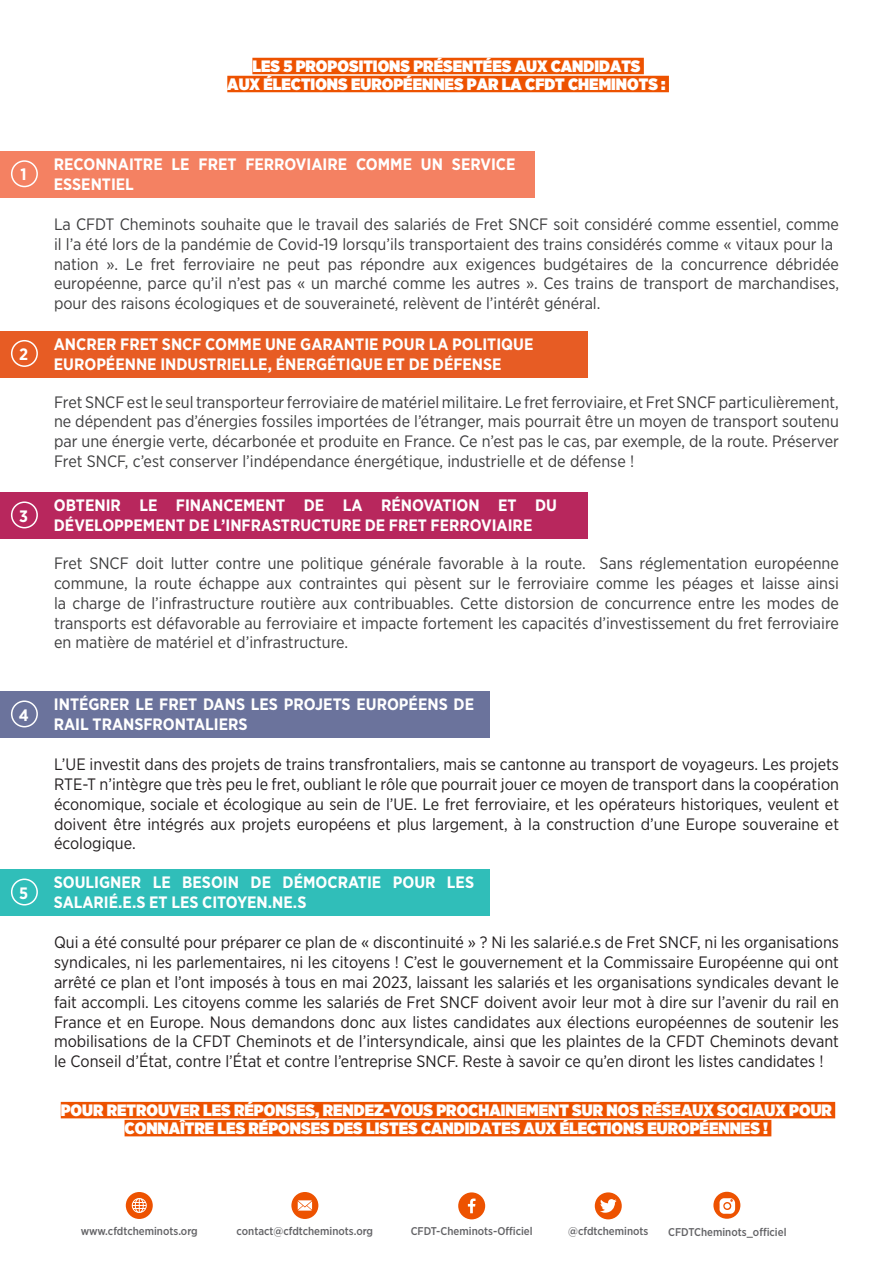
<style>
.page{position:relative;width:893px;height:1263px;background:#fff}
.page>*{position:absolute;margin:0;border:0;box-sizing:border-box;transform-origin:0 0}
.t1{font:16.5px/19.8px "Gotham Narrow";color:#3e3e3f;text-align:justify}
.t2{font:16.5px/19.8px "Gotham Narrow";color:#231f20;text-align:justify}
.t3{font:700 16.5px/19.8px "Gotham Narrow";color:#fff}
.Style_de_paragraphe_6{font:900 16.5px/18px "Gotham Narrow";color:#fff;text-align:center}
.t4{font:500 11.25px "Gotham Narrow";color:#636366}
</style>
<div class="page">
<div style="left:126px;top:1192px;width:27px;height:27px;background:#ed5200;border-radius:50%"></div>
<svg style="left:132px;top:1198px;width:15px;height:15px"></svg>
<div style="left:291px;top:1192px;width:27px;height:27px;background:#ed5200;border-radius:50%"></div>
<svg style="left:298px;top:1200px;width:14px;height:10px"></svg>
<div style="left:458px;top:1192px;width:27px;height:27px;background:#ed5200;border-radius:50%"></div>
<svg style="left:468px;top:1198px;width:7px;height:15px"></svg>
<div style="left:595px;top:1192px;width:27px;height:27px;background:#ed5200;border-radius:50%"></div>
<svg style="left:600px;top:1199px;width:17px;height:14px"></svg>
<div style="left:713px;top:1192px;width:27px;height:27px;background:#ed5200;border-radius:50%"></div>
<svg style="left:719px;top:1198px;width:16px;height:16px"></svg>
<div style="left:252px;top:58px;width:392px;height:16px;background:#ed5200"></div>
<div style="left:227px;top:76px;width:442px;height:16px;background:#ed5200"></div>
<div style="left:0;top:151px;width:534px;height:47px;background:#f48162"></div>
<div style="left:11px;top:160px;width:27px;height:27px;border:2px solid #fff;border-radius:50%"></div>
<div style="left:0;top:331px;width:588px;height:46px;background:#e75c24"></div>
<div style="left:11px;top:340px;width:27px;height:27px;border:2px solid #fff;border-radius:50%"></div>
<div style="left:0;top:492px;width:588px;height:47px;background:#b8275d"></div>
<div style="left:11px;top:501px;width:27px;height:27px;border:2px solid #fff;border-radius:50%"></div>
<div style="left:0;top:691px;width:490px;height:47px;background:#6b739c"></div>
<div style="left:11px;top:700px;width:27px;height:27px;border:2px solid #fff;border-radius:50%"></div>
<div style="left:0;top:869px;width:490px;height:47px;background:#30beb9"></div>
<div style="left:11px;top:878px;width:27px;height:27px;border:2px solid #fff;border-radius:50%"></div>
<div style="left:61px;top:1102px;width:774px;height:16px;background:#ed5200"></div>
<div style="left:125px;top:1120px;width:646px;height:16px;background:#ed5200"></div>
<p class="Style_de_paragraphe_6" style="left:252px;top:57px;width:390px">LES 5 PROPOSITIONS PRÉSENTÉES AUX CANDIDATS</p>
<p class="Style_de_paragraphe_6" style="left:227px;top:75px;width:440px">AUX ÉLECTIONS EUROPÉENNES PAR LA CFDT CHEMINOTS :</p>
<p class="t3" style="left:21px;top:165px;width:8px">1</p>
<p class="t3" style="left:19px;top:344px;width:10px">2</p>
<p class="t3" style="left:19px;top:506px;width:10px">3</p>
<p class="t3" style="left:19px;top:705px;width:11px">4</p>
<p class="t3" style="left:19px;top:883px;width:11px">5</p>
<p class="t3" style="left:54px;top:154px;width:463px">RECONNAITRE LE FRET FERROVIAIRE COMME UN SERVICE<br>ESSENTIEL</p>
<p class="t1" style="left:54px;top:214px;width:786px">La CFDT Cheminots souhaite que le travail des salariés de Fret SNCF soit considéré comme essentiel, comme il l’a été lors de la pandémie de Covid-19 lorsqu’ils transportaient des trains considérés comme « vitaux pour la</p>
<p class="t1" style="left:54px;top:254px;width:787px">nation ». Le fret ferroviaire ne peut pas répondre aux exigences budgétaires de la concurrence débridée européenne, parce qu’il n’est pas « un marché comme les autres ». Ces trains de transport de marchandises, pour des raisons écologiques et de souveraineté, relèvent de l’intérêt général.</p>
<p class="t3" style="left:54px;top:334px;width:481px">ANCRER FRET SNCF COMME UNE GARANTIE POUR LA POLITIQUE<br>EUROPÉENNE INDUSTRIELLE, ÉNERGÉTIQUE ET DE DÉFENSE</p>
<p class="t1" style="left:54px;top:392px;width:786px">Fret SNCF est le seul transporteur ferroviaire de matériel militaire. Le fret ferroviaire, et Fret SNCF particulièrement, ne dépendent pas d’énergies fossiles importées de l’étranger, mais pourrait être un moyen de transport soutenu par une énergie verte, décarbonée et produite en France. Ce n’est pas le cas, par exemple, de la route. Préserver Fret SNCF, c’est conserver l’indépendance énergétique, industrielle et de défense !</p>
<p class="t3" style="left:54px;top:495px;width:505px">OBTENIR LE FINANCEMENT DE LA RÉNOVATION ET DU<br>DÉVELOPPEMENT DE L’INFRASTRUCTURE DE FRET FERROVIAIRE</p>
<p class="t1" style="left:54px;top:553px;width:786px">Fret SNCF doit lutter contre une politique générale favorable à la route. Sans réglementation européenne commune, la route échappe aux contraintes qui pèsent sur le ferroviaire comme les péages et laisse ainsi la charge de l’infrastructure routière aux contribuables. Cette distorsion de concurrence entre les modes de transports est défavorable au ferroviaire et impacte fortement les capacités d’investissement du fret ferroviaire en matière de matériel et d’infrastructure.</p>
<p class="t3" style="left:54px;top:694px;width:422px">INTÉGRER LE FRET DANS LES PROJETS EUROPÉENS DE<br>RAIL TRANSFRONTALIERS</p>
<p class="t2" style="left:54px;top:754px;width:787px">L’UE investit dans des projets de trains transfrontaliers, mais se cantonne au transport de voyageurs. Les projets RTE-T n’intègre que très peu le fret, oubliant le rôle que pourrait jouer ce moyen de transport dans la coopération économique, sociale et écologique au sein de l’UE. Le fret ferroviaire, et les opérateurs historiques, veulent et doivent être intégrés aux projets européens et plus largement, à la construction d’une Europe souveraine et écologique.</p>
<p class="t3" style="left:54px;top:872px;width:422px">SOULIGNER LE BESOIN DE DÉMOCRATIE POUR LES<br>SALARIÉ.E.S ET LES CITOYEN.NE.S</p>
<p class="t2" style="left:54px;top:932px;width:787px">Qui a été consulté pour préparer ce plan de « discontinuité » ? Ni les salarié.e.s de Fret SNCF, ni les organisations syndicales, ni les parlementaires, ni les citoyens ! C’est le gouvernement et la Commissaire Européenne qui ont arrêté ce plan et l’ont imposés à tous en mai 2023, laissant les salariés et les organisations syndicales devant le fait accompli. Les citoyens comme les salariés de Fret SNCF doivent avoir leur mot à dire sur l’avenir du rail en France et en Europe. Nous demandons donc aux listes candidates aux élections européennes de soutenir les mobilisations de la CFDT Cheminots et de l’intersyndicale, ainsi que les plaintes de la CFDT Cheminots devant le Conseil d’État, contre l’État et contre l’entreprise SNCF. Reste à savoir ce qu’en diront les listes candidates !</p>
<p class="Style_de_paragraphe_6" style="left:61px;top:1101px;width:773px">POUR RETROUVER LES RÉPONSES, RENDEZ-VOUS PROCHAINEMENT SUR NOS RÉSEAUX SOCIAUX POUR<br>CONNAÎTRE LES RÉPONSES DES LISTES CANDIDATES AUX ÉLECTIONS EUROPÉENNES !</p>
<p class="t4" style="left:81px;top:1224px;width:118px">www.cfdtcheminots.org</p>
<p class="t4" style="left:237px;top:1224px;width:138px">contact@cfdtcheminots.org</p>
<p class="t4" style="left:411px;top:1224px;width:123px">CFDT-Cheminots-Officiel</p>
<p class="t4" style="left:568px;top:1224px;width:82px">@cfdtcheminots</p>
<p class="t4" style="left:668px;top:1225px;width:120px">CFDTCheminots_officiel</p>
</div>
